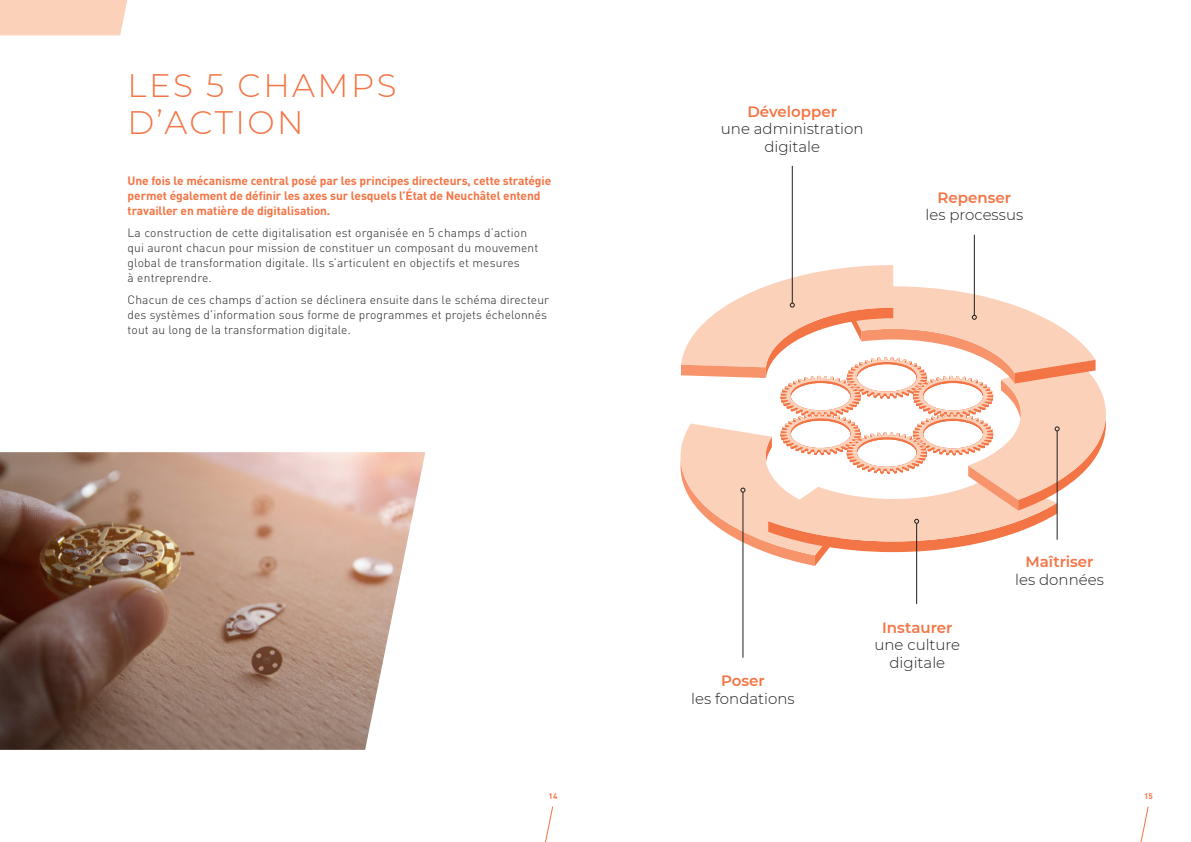
<style>
.page{position:relative;width:1191px;height:842px;background:#fff}
.page>*{position:absolute;margin:0;border:0;box-sizing:border-box;transform-origin:0 0}
.t1{font:300 32.5px/37.5px "Montserrat";letter-spacing:.075em;color:#f37444}
.t2{font:300 15px/17.5px "Montserrat";color:#231f20;text-align:center}
.t3{font:600 15px "Montserrat";color:#f37444}
.t4{font:300 12px/15px "DIN Pro";letter-spacing:.01em;color:#231f20}
.t5{font:700 12px/15px "DIN Pro";letter-spacing:-.01em;color:#f37444}
.t6{font:700 8px "DIN Pro";color:#f37444}
</style>
<div class="page">
<img style="left:0;top:452px;width:425px;height:298px">
<div style="left:0;top:0;width:127px;height:35px;background:#fcd1ba"></div>
<hr style="left:742px;top:492px;width:1px;height:166px;background:#231f20">
<hr style="left:916px;top:523px;width:1px;height:81px;background:#231f20">
<hr style="left:792px;top:166px;width:1px;height:137px;background:#231f20">
<hr style="left:974px;top:235px;width:1px;height:80px;background:#231f20">
<svg style="left:680px;top:265px;width:426px;height:301px"></svg>
<svg style="left:1140px;top:806px;width:8px;height:36px"></svg>
<svg style="left:545px;top:806px;width:8px;height:36px"></svg>
<h1 class="t1" style="left:128px;top:65px;width:270px">LES 5 CHAMPS<br>D’ACTION</h1>
<p class="t5" style="left:128px;top:171px;width:425px">Une fois le mécanisme central posé par les principes directeurs, cette stratégie permet également de définir les axes sur lesquels l’État de Neuchâtel entend travailler en matière de digitalisation.</p>
<p class="t4" style="left:128px;top:224px;width:412px">La construction de cette digitalisation est organisée en 5 champs d’action qui auront chacun pour mission de constituer un composant du mouvement global de transformation digitale. Ils s’articulent en objectifs et mesures<br>à entreprendre.</p>
<p class="t4" style="left:128px;top:291px;width:423px">Chacun de ces champs d’action se déclinera ensuite dans le schéma directeur des systèmes d’information sous forme de programmes et projets échelonnés tout au long de la transformation digitale.</p>
<p class="t3" style="left:747px;top:101px;width:91px">Développer</p>
<p class="t2" style="left:721px;top:120px;width:144px">une administration digitale</p>
<p class="t3" style="left:937px;top:187px;width:75px">Repenser</p>
<p class="t2" style="left:925px;top:205px;width:99px">les processus</p>
<p class="t3" style="left:721px;top:670px;width:45px">Poser</p>
<p class="t2" style="left:691px;top:689px;width:105px">les fondations</p>
<p class="t3" style="left:882px;top:617px;width:72px">Instaurer</p>
<p class="t2" style="left:874px;top:635px;width:87px">une culture digitale</p>
<p class="t3" style="left:1025px;top:551px;width:70px">Maîtriser</p>
<p class="t2" style="left:1015px;top:570px;width:90px">les données</p>
<p class="t6" style="left:548px;top:790px;width:10px">14</p>
<p class="t6" style="left:1144px;top:790px;width:10px">15</p>
</div>
